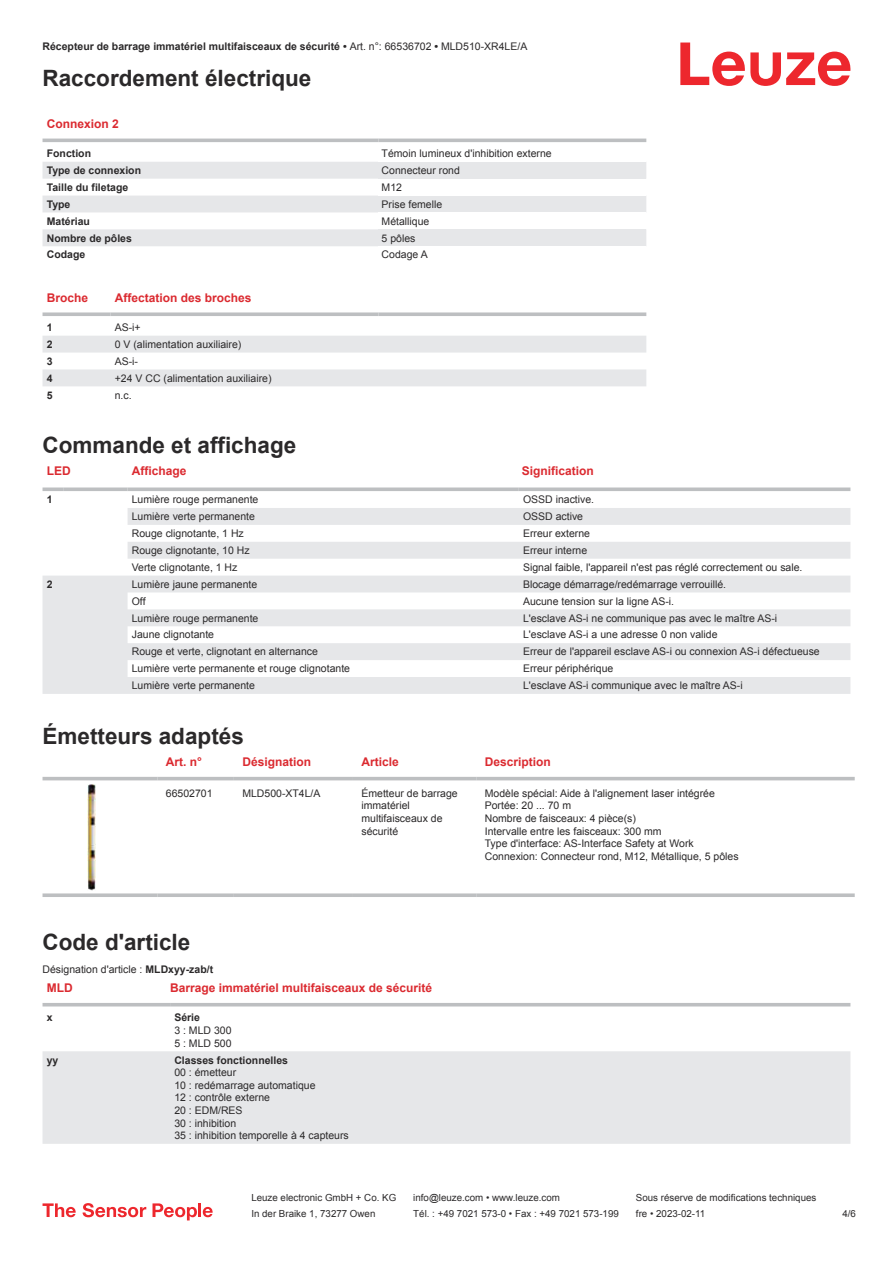
<style>
.page{position:relative;width:893px;height:1263px;background:#fff}
.page>*{position:absolute;margin:0;border:0;box-sizing:border-box;transform-origin:0 0}
.t1{font:700 22.5px "Arial";color:#2b292a}
.t2{font:700 12px "Arial";color:#db2a30}
.t3{font:10.5px/12.6px "Arial";color:#2b292a}
.t4{font:700 10.5px "Arial";color:#2b292a}
.t5{font:9.75px "Arial";color:#2b292a}
.s1{font-weight:400}
.s2{font-weight:700}
</style>
<div class="page">
<svg style="left:680px;top:43px;width:170px;height:43px"></svg>
<svg style="left:43px;top:138px;width:603px;height:1px"></svg>
<svg style="left:43px;top:162px;width:335px;height:84px;fill:#e6e7e9"></svg>
<hr style="left:43px;top:139px;width:335px;height:3px;background:#bdbfc1">
<hr style="left:378px;top:139px;width:268px;height:3px;background:#bdbfc1">
<div style="left:378px;top:162px;width:268px;height:17px;background:#e6e7e9"></div>
<div style="left:378px;top:196px;width:268px;height:16px;background:#e6e7e9"></div>
<div style="left:378px;top:229px;width:268px;height:17px;background:#e6e7e9"></div>
<svg style="left:43px;top:336px;width:603px;height:50px"></svg>
<svg style="left:43px;top:312px;width:68px;height:4px"></svg>
<svg style="left:111px;top:312px;width:267px;height:4px"></svg>
<svg style="left:378px;top:312px;width:268px;height:4px"></svg>
<svg style="left:43px;top:508px;width:807px;height:186px;fill:#e6e7e9"></svg>
<svg style="left:43px;top:487px;width:21px;height:4px"></svg>
<svg style="left:64px;top:487px;width:64px;height:4px"></svg>
<svg style="left:128px;top:487px;width:391px;height:4px;fill:#bdbfc1"></svg>
<svg style="left:519px;top:487px;width:331px;height:4px"></svg>
<svg style="left:43px;top:776px;width:812px;height:9px"></svg>
<hr style="left:43px;top:777px;width:114px;height:3px;background:#bdbfc1">
<hr style="left:157px;top:777px;width:77px;height:3px;background:#bdbfc1">
<hr style="left:234px;top:777px;width:119px;height:3px;background:#bdbfc1">
<hr style="left:353px;top:777px;width:123px;height:3px;background:#bdbfc1">
<hr style="left:476px;top:777px;width:379px;height:3px;background:#bdbfc1">
<svg style="left:43px;top:893px;width:114px;height:4px"></svg>
<svg style="left:157px;top:893px;width:77px;height:4px"></svg>
<svg style="left:234px;top:893px;width:119px;height:4px"></svg>
<svg style="left:353px;top:893px;width:123px;height:4px"></svg>
<svg style="left:476px;top:893px;width:379px;height:4px;fill:#bdbfc1"></svg>
<img style="left:87px;top:785px;width:9px;height:106px">
<svg style="left:43px;top:1006px;width:807px;height:1px"></svg>
<div style="left:43px;top:1051px;width:807px;height:93px;background:#e6e7e9"></div>
<hr style="left:43px;top:1003px;width:127px;height:3px;background:#bdbfc1">
<hr style="left:170px;top:1003px;width:680px;height:3px;background:#bdbfc1">
<svg style="left:43px;top:1203px;width:33px;height:14px"></svg>
<svg style="left:83px;top:1203px;width:63px;height:14px"></svg>
<svg style="left:153px;top:1203px;width:44px;height:17px"></svg>
<hr style="left:198px;top:1203px;width:3px;height:14px;background:#ed272d">
<svg style="left:203px;top:1207px;width:10px;height:10px"></svg>
<p class="t4" style="left:43px;top:43px;width:486px">Récepteur de barrage immatériel multifaisceaux de sécurité • <span class="s1">Art. n°: 66536702</span> • <span class="s1">MLD510-XR4LE/A</span></p>
<h1 class="t1" style="left:43px;top:70px;width:270px">Raccordement électrique</h1>
<p class="t2" style="left:47px;top:119px;width:74px">Connexion 2</p>
<p class="t4" style="left:47px;top:149px;width:46px">Fonction</p>
<p class="t3" style="left:382px;top:148px;width:172px">Témoin lumineux d'inhibition externe</p>
<p class="t4" style="left:47px;top:166px;width:96px">Type de connexion</p>
<p class="t3" style="left:382px;top:165px;width:80px">Connecteur rond</p>
<p class="t4" style="left:47px;top:183px;width:83px">Taille du filetage</p>
<p class="t3" style="left:382px;top:182px;width:22px">M12</p>
<p class="t4" style="left:47px;top:200px;width:25px">Type</p>
<p class="t3" style="left:382px;top:199px;width:62px">Prise femelle</p>
<p class="t4" style="left:47px;top:217px;width:45px">Matériau</p>
<p class="t3" style="left:382px;top:216px;width:49px">Métallique</p>
<p class="t4" style="left:47px;top:234px;width:87px">Nombre de pôles</p>
<p class="t3" style="left:382px;top:233px;width:35px">5 pôles</p>
<p class="t4" style="left:47px;top:251px;width:40px">Codage</p>
<p class="t3" style="left:382px;top:249px;width:48px">Codage A</p>
<p class="t2" style="left:47px;top:293px;width:43px">Broche</p>
<p class="t2" style="left:115px;top:293px;width:138px">Affectation des broches</p>
<p class="t4" style="left:47px;top:323px;width:7px">1</p>
<p class="t3" style="left:115px;top:322px;width:27px">AS-i+</p>
<p class="t4" style="left:47px;top:340px;width:7px">2</p>
<p class="t3" style="left:115px;top:339px;width:128px">0 V (alimentation auxiliaire)</p>
<p class="t4" style="left:47px;top:357px;width:7px">3</p>
<p class="t3" style="left:115px;top:356px;width:25px">AS-i-</p>
<p class="t4" style="left:47px;top:374px;width:7px">4</p>
<p class="t3" style="left:115px;top:373px;width:158px">+24 V CC (alimentation auxiliaire)</p>
<p class="t4" style="left:47px;top:391px;width:7px">5</p>
<p class="t3" style="left:115px;top:389px;width:18px">n.c.</p>
<h1 class="t1" style="left:43px;top:437px;width:255px">Commande et affichage</h1>
<p class="t2" style="left:47px;top:467px;width:25px">LED</p>
<p class="t2" style="left:132px;top:467px;width:56px">Affichage</p>
<p class="t2" style="left:522px;top:467px;width:74px">Signification</p>
<p class="t4" style="left:47px;top:496px;width:7px">1</p>
<p class="t3" style="left:132px;top:494px;width:128px">Lumière rouge permanente</p>
<p class="t3" style="left:523px;top:494px;width:73px">OSSD inactive.</p>
<p class="t3" style="left:132px;top:511px;width:125px">Lumière verte permanente</p>
<p class="t3" style="left:523px;top:511px;width:62px">OSSD active</p>
<p class="t3" style="left:132px;top:528px;width:114px">Rouge clignotante, 1 Hz</p>
<p class="t3" style="left:523px;top:528px;width:69px">Erreur externe</p>
<p class="t3" style="left:132px;top:545px;width:119px">Rouge clignotante, 10 Hz</p>
<p class="t3" style="left:523px;top:545px;width:66px">Erreur interne</p>
<p class="t3" style="left:132px;top:562px;width:107px">Verte clignotante, 1 Hz</p>
<p class="t3" style="left:523px;top:562px;width:281px">Signal faible, l'appareil n'est pas réglé correctement ou sale.</p>
<p class="t4" style="left:47px;top:580px;width:7px">2</p>
<p class="t3" style="left:132px;top:579px;width:127px">Lumière jaune permanente</p>
<p class="t3" style="left:523px;top:579px;width:205px">Blocage démarrage/redémarrage verrouillé.</p>
<p class="t3" style="left:132px;top:596px;width:15px">Off</p>
<p class="t3" style="left:523px;top:596px;width:153px">Aucune tension sur la ligne AS-i.</p>
<p class="t3" style="left:132px;top:612px;width:128px">Lumière rouge permanente</p>
<p class="t3" style="left:523px;top:612px;width:256px">L'esclave AS-i ne communique pas avec le maître AS-i</p>
<p class="t3" style="left:132px;top:629px;width:84px">Jaune clignotante</p>
<p class="t3" style="left:523px;top:629px;width:196px">L'esclave AS-i a une adresse 0 non valide</p>
<p class="t3" style="left:132px;top:646px;width:188px">Rouge et verte, clignotant en alternance</p>
<p class="t3" style="left:523px;top:646px;width:298px">Erreur de l'appareil esclave AS-i ou connexion AS-i défectueuse</p>
<p class="t3" style="left:132px;top:663px;width:220px">Lumière verte permanente et rouge clignotante</p>
<p class="t3" style="left:523px;top:663px;width:92px">Erreur périphérique</p>
<p class="t3" style="left:132px;top:680px;width:125px">Lumière verte permanente</p>
<p class="t3" style="left:523px;top:680px;width:221px">L'esclave AS-i communique avec le maître AS-i</p>
<h1 class="t1" style="left:43px;top:728px;width:203px">Émetteurs adaptés</h1>
<p class="t2" style="left:166px;top:757px;width:38px">Art. n°</p>
<p class="t2" style="left:242px;top:757px;width:70px">Désignation</p>
<p class="t2" style="left:361px;top:757px;width:39px">Article</p>
<p class="t2" style="left:485px;top:757px;width:68px">Description</p>
<p class="t3" style="left:166px;top:788px;width:48px">66502701</p>
<p class="t3" style="left:242px;top:788px;width:80px">MLD500-XT4L/A</p>
<p class="t3" style="left:361px;top:788px;width:98px">Émetteur de barrage immatériel multifaisceaux de sécurité</p>
<p class="t3" style="left:485px;top:788px;width:255px">Modèle spécial: Aide à l'alignement laser intégrée Portée: 20 ... 70 m<br>Nombre de faisceaux: 4 pièce(s)<br>Intervalle entre les faisceaux: 300 mm<br>Type d'interface: AS-Interface Safety at Work Connexion: Connecteur rond, M12, Métallique, 5 pôles</p>
<h1 class="t1" style="left:43px;top:933px;width:149px">Code d'article</h1>
<p class="t2" style="left:47px;top:983px;width:27px">MLD</p>
<p class="t2" style="left:170px;top:983px;width:264px">Barrage immatériel multifaisceaux de sécurité</p>
<p class="t4" style="left:47px;top:1014px;width:7px">x</p>
<p class="t4" style="left:174px;top:1014px;width:27px">Série</p>
<p class="t3" style="left:174px;top:1025px;width:59px">3 : MLD 300<br>5 : MLD 500</p>
<p class="t4" style="left:47px;top:1056px;width:13px">yy</p>
<p class="t4" style="left:174px;top:1056px;width:115px">Classes fonctionnelles</p>
<p class="t3" style="left:174px;top:1067px;width:176px">00 : émetteur<br>10 : redémarrage automatique<br>12 : contrôle externe<br>20 : EDM/RES<br>30 : inhibition<br>35 : inhibition temporelle à 4 capteurs</p>
<p class="t3" style="left:43px;top:964px;width:172px">Désignation d'article : <span class="s2">MLDxyy-zab/t</span></p>
<p class="t5" style="left:251px;top:1194px;width:146px">Leuze electronic GmbH + Co. KG</p>
<p class="t5" style="left:413px;top:1194px;width:148px">info@leuze.com • www.leuze.com</p>
<p class="t5" style="left:636px;top:1194px;width:182px">Sous réserve de modifications techniques</p>
<p class="t5" style="left:251px;top:1210px;width:126px">In der Braike 1, 73277 Owen</p>
<p class="t5" style="left:413px;top:1210px;width:207px">Tél. : +49 7021 573-0 • Fax : +49 7021 573-199</p>
<p class="t5" style="left:636px;top:1210px;width:71px">fre • 2023-02-11</p>
<p class="t5" style="left:842px;top:1210px;width:15px">4 /6</p>
</div>
